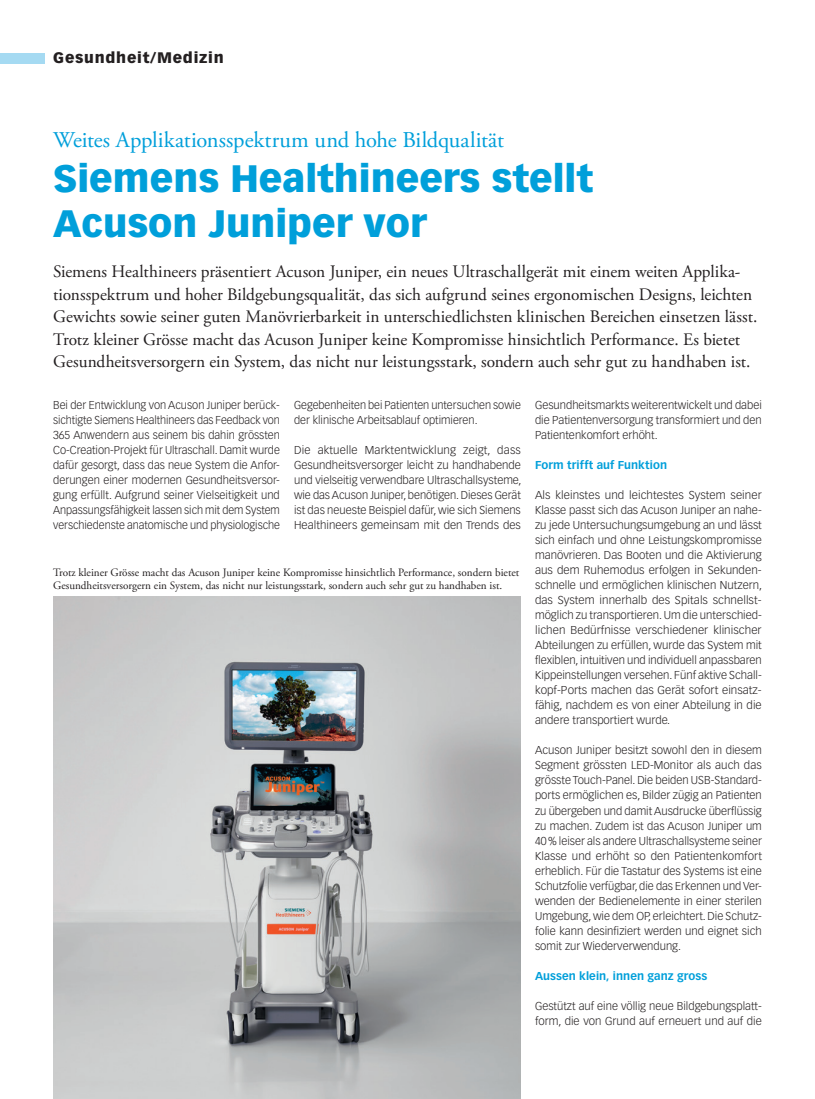
<style>
.page{position:relative;width:815px;height:1099px;background:#fff}
.page>*{position:absolute;margin:0;border:0;box-sizing:border-box;transform-origin:0 0}
.Titel_GM{font:900 37.5px/45px "Vectora LT Std";color:#009fda}
.Obertitel_GM{font:22.5px "Adobe Garamond Pro";letter-spacing:-.005em;color:#009fda}
.Lead{font:17.5px/22.5px "Adobe Garamond Pro";color:#231f20}
.t1{font:900 15px "Vectora LT Std";letter-spacing:.05em;color:#231f20}
.Lauftext{font:300 11.25px/15px "Vectora LT Std";color:#231f20;text-align:justify}
.Legende{font:11.25px/13.5px "Adobe Garamond Pro";color:#231f20}
.ZT_GM{font:700 11.25px "Vectora LT Std";letter-spacing:.005em;color:#009fda}
</style>
<div class="page">
<div style="left:0;top:53px;width:45px;height:10px;background:#a5daf2"></div>
<img style="left:53px;top:596px;width:468px;height:502px">
<h3 class="t1" style="left:53px;top:49px;width:172px">Gesundheit/Medizin</h3>
<p class="Obertitel_GM" style="left:53px;top:126px;width:452px">Weites Applikationsspektrum und hohe Bildqualität</p>
<p class="Titel_GM" style="left:53px;top:155px;width:541px">Siemens Healthineers stellt<br>Acuson Juniper vor</p>
<p class="Lead" style="left:53px;top:261px;width:706px">Siemens Healthineers präsentiert Acuson Juniper, ein neues Ultraschallgerät mit einem weiten Applika&shy;tionsspektrum und hoher Bildgebungsqualität, das sich aufgrund seines ergonomischen Designs, leichten Gewichts sowie seiner guten Manövrierbarkeit in unterschiedlichsten klinischen Bereichen einsetzen lässt.<br>Trotz kleiner Grösse macht das Acuson Juniper keine Kompromisse hinsichtlich Performance. Es bietet Gesundheitsversorgern ein System, das nicht nur leistungsstark, sondern auch sehr gut zu handhaben ist.</p>
<p class="Lauftext" style="left:53px;top:398px;width:228px">Bei der Entwicklung von Acuson Juniper berück&shy;sichtigte Siemens Healthineers das Feedback von 365 Anwendern aus seinem bis dahin grössten Co-Creation-Projekt für Ultraschall. Damit wurde dafür gesorgt, dass das neue System die Anfor&shy;derungen einer modernen Gesundheitsversor&shy;gung erfüllt. Aufgrund seiner Vielseitigkeit und Anpassungsfähigkeit lassen sich mit dem System verschiedenste anatomische und physiologische</p>
<p class="Lauftext" style="left:294px;top:398px;width:228px">Gegebenheiten bei Patienten untersuchen sowie der klinische Arbeitsablauf optimieren.</p>
<p class="Lauftext" style="left:535px;top:398px;width:228px">Gesundheitsmarkts weiterentwickelt und dabei die Patientenversorgung transformiert und den Patientenkomfort erhöht.</p>
<p class="ZT_GM" style="left:535px;top:458px;width:134px">Form trifft auf Funktion</p>
<p class="Lauftext" style="left:535px;top:488px;width:229px;text-align:left">Als kleinstes und leichtestes System seiner Klasse passt sich das Acuson Juniper an nahe&shy;zu jede Untersuchungsumgebung an und lässt sich einfach und ohne Leistungskompromisse manövrieren. Das Booten und die Aktivierung aus dem Ruhemodus erfolgen in Sekunden&shy;schnelle und ermöglichen klinischen Nutzern, das System innerhalb des Spitals schnellst&shy;möglich zu transportieren. Um die unterschied&shy;lichen Bedürfnisse verschiedener klinischer Abteilungen zu erfüllen, wurde das System mit flexiblen, intuitiven und individuell anpassbaren Kippeinstellungen versehen. Fünf aktive Schall&shy;kopf-Ports machen das Gerät sofort einsatz&shy;fähig, nachdem es von einer Abteilung in die andere transportiert wurde.</p>
<p class="Lauftext" style="left:535px;top:743px;width:228px">Acuson Juniper besitzt sowohl den in diesem Segment grössten LED-Monitor als auch das grösste Touch-Panel. Die beiden USB-Standard&shy;ports ermöglichen es, Bilder zügig an Patienten zu übergeben und damit Ausdrucke überflüssig zu machen. Zudem ist das Acuson Juniper um 40% leiser als andere Ultraschallsysteme seiner Klasse und erhöht so den Patientenkomfort erheblich. Für die Tastatur des Systems ist eine Schutzfolie verfügbar, die das Erkennen und Ver&shy;wenden der Bedienelemente in einer sterilen Umgebung, wie dem OP, erleichtert. Die Schutz&shy;folie kann desinfiziert werden und eignet sich somit zur Wiederverwendung.</p>
<p class="ZT_GM" style="left:535px;top:968px;width:174px">Aussen klein, innen ganz gross</p>
<p class="Lauftext" style="left:535px;top:998px;width:228px">Gestützt auf eine völlig neue Bildgebungsplatt&shy;form, die von Grund auf erneuert und auf die</p>
<p class="Lauftext" style="left:294px;top:443px;width:229px">Die aktuelle Marktentwicklung zeigt, dass Gesundheitsversorger leicht zu handhabende und vielseitig verwendbare Ultraschallsysteme, wie das Acuson Juniper, benötigen. Dieses Gerät ist das neueste Beispiel dafür, wie sich Siemens Healthineers gemeinsam mit den Trends des</p>
<p class="Legende" style="left:53px;top:566px;width:468px">Trotz kleiner Grösse macht das Acuson Juniper keine Kompromisse hinsichtlich Performance, sondern bietet<br>Gesundheitsversorgern ein System, das nicht nur leistungsstark, sondern auch sehr gut zu handhaben ist.</p>
</div>
